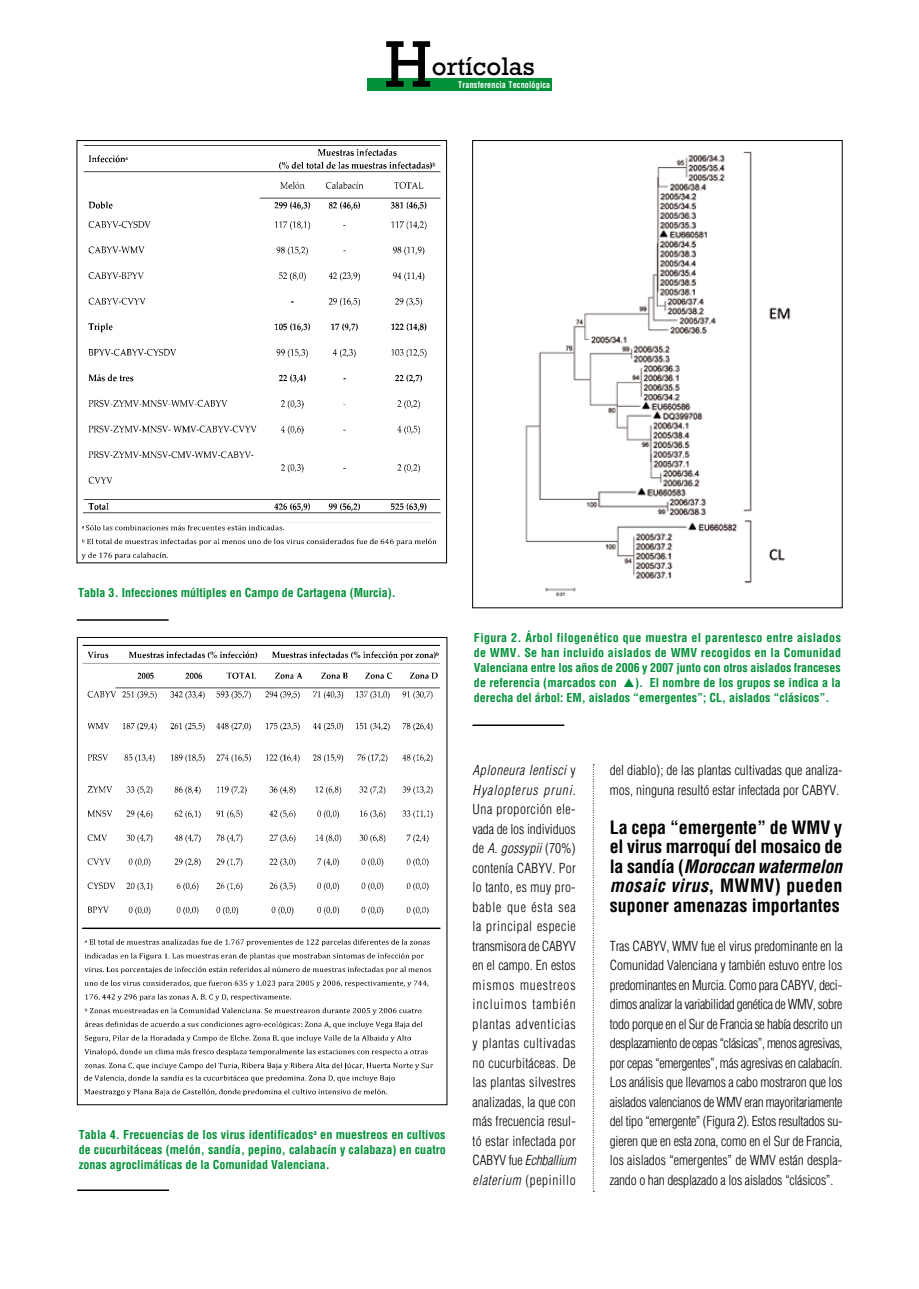
<style>
.page{position:relative;width:919px;height:1289px;background:#fff}
.page>*{position:absolute;margin:0;border:0;box-sizing:border-box;transform-origin:0 0}
.t1{font:67.05px "Rockwell";color:#000}
.t2{font:25.95px "Rockwell";color:#000}
.t3{font:700 condensed 18px/19.5px "Helvetica";color:#000;text-align:justify}
.t4{font:300 condensed 13.5px/19.5px "Helvetica";color:#000;text-align:justify}
.t5{font:700 condensed 12px/15px "Helvetica";color:#009037;text-align:justify}
.t6{font:700 condensed 9px "Helvetica";letter-spacing:.025em;color:#fff;scale:.9 1}
.s1{font-style:italic}
</style>
<div class="page">
<svg style="left:593px;top:764px;width:1px;height:427px"></svg>
<div style="left:367px;top:78px;width:185px;height:12px;background:#009037"></div>
<img style="left:81px;top:522px;width:356px;height:38px">
<hr style="left:77px;top:619px;width:91px;height:1px;background:#000">
<img style="left:84px;top:939px;width:349px;height:157px">
<hr style="left:77px;top:1189px;width:92px;height:1px;background:#000">
<img style="left:525px;top:151px;width:266px;height:446px">
<hr style="left:472px;top:724px;width:92px;height:2px;background:#000">
<img style="left:83px;top:145px;width:358px;height:369px">
<img style="left:82px;top:644px;width:359px;height:286px">
<h1 class="t1" style="left:384px;top:25px;width:49px">H</h1>
<h2 class="t2" style="left:432px;top:51px;width:104px">ortícolas</h2>
<p class="t6" style="left:458px;top:79px;width:104px">Transferencia Tecnológica</p>
<p class="t5" style="left:78px;top:585px;width:319px">Tabla 3. Infecciones múltiples en Campo de Cartagena (Murcia).</p>
<p class="t5" style="left:79px;top:1127px;width:368px">Tabla 4. Frecuencias de los virus identificados<sup>a</sup> en muestreos en cultivos de cucurbitáceas (melón, sandía, pepino, calabacín y calabaza) en cuatro zonas agroclimáticas de la Comunidad Valenciana.</p>
<p class="t5" style="left:474px;top:630px;width:368px">Figura 2. Árbol filogenético que muestra el parentesco entre aislados de WMV. Se han incluido aislados de WMV recogidos en la Comunidad Valenciana entre los años de 2006 y 2007 junto con otros aislados franceses de referencia (marcados con</p>
<p class="t5" style="left:474px;top:675px;width:368px;text-indent:161px">). El nombre de los grupos se indica a la derecha del árbol: EM, aislados “emergentes”; CL, aislados “clásicos”.</p>
<p class="t4" style="left:472px;top:760px;width:105px"><span class="s1">Aploneura lentisci</span> y <span class="s1">Hyalopterus pruni</span>.<br>Una proporción ele&shy;vada de los individuos de <span class="s1">A. gossypii</span> (70%) contenía CABYV. Por lo tanto, es muy pro&shy;bable que ésta sea la principal especie transmisora de CABYV en el campo. En estos mismos muestreos incluimos también plantas adventicias y plantas cultivadas no cucurbitáceas. De las plantas silvestres analizadas, la que con más frecuencia resul&shy;tó estar infectada por CABYV fue <span class="s1">Echballium elaterium</span> (pepinillo</p>
<p class="t4" style="left:609px;top:760px;width:234px">del diablo); de las plantas cultivadas que analiza&shy;mos, ninguna resultó estar infectada por CABYV.</p>
<h3 class="t3" style="left:609px;top:817px;width:234px">La cepa “emergente” de WMV y el virus marroquí del mosaico de la sandía (<span class="s1">Moroccan watermelon mosaic virus</span>, MWMV) pueden suponer amenazas importantes</h3>
<p class="t4" style="left:609px;top:936px;width:234px">Tras CABYV, WMV fue el virus predominante en la Comunidad Valenciana y también estuvo entre los predominantes en Murcia. Como para CABYV, deci&shy;dimos analizar la variabilidad genética de WMV, sobre todo porque en el Sur de Francia se había descrito un desplazamiento de cepas “clásicas”, menos agresivas, por cepas “emergentes”, más agresivas en calabacín.<br>Los análisis que llevamos a cabo mostraron que los aislados valencianos de WMV eran mayoritariamente del tipo “emergente” (Figura 2). Estos resultados su&shy;gieren que en esta zona, como en el Sur de Francia, los aislados “emergentes” de WMV están despla&shy;zando o han desplazado a los aislados “clásicos”.</p>
</div>
